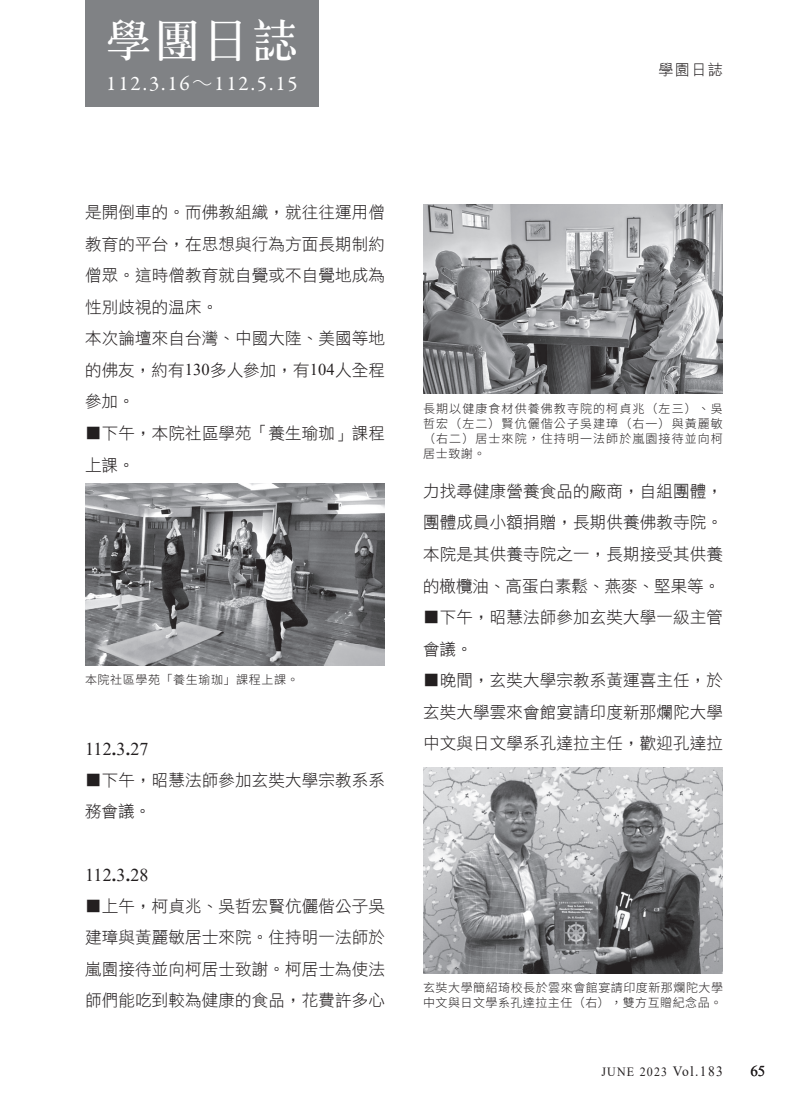
<style>
.page{position:relative;width:808px;height:1106px;background:#fff}
.page>*{position:absolute;margin:0;border:0;box-sizing:border-box;transform-origin:0 0}
.t1{font:45px "Stdsung EG Bold Big 5";color:#fff}
.t2{font:21px "Garamond Premr Pro";letter-spacing:.095em;color:#fff}
.t3{font:18px "Times New Roman";letter-spacing:.01em;color:#231f20}
.t4{font:16.5px/31.5px "DF Hei Lt HKP BF";letter-spacing:.01em;color:#231f20}
.t5{font:15px "DF Hei Lt HK BF";color:#231f20}
.t6{font:15px "Times New Roman";color:#231f20}
.t7{font:12.6px "Times New Roman";letter-spacing:.1em;color:#231f20;scale:.95 1}
.t8{font:300 12px/15px "Noto Sans CJ Ktc";letter-spacing:.05em;color:#231f20}
.s1{font-family:"DF Hei Lt HK BF"}
.s2{font-family:"Times New Roman"}
.s3{font-weight:700}
.s4{font-size:14.1px}
</style>
<div class="page">
<img style="left:85px;top:483px;width:300px;height:182px">
<img style="left:423px;top:204px;width:300px;height:189px">
<img style="left:423px;top:767px;width:300px;height:207px">
<div style="left:85px;top:0;width:234px;height:106px;background:#808285"></div>
<h1 class="t1" style="left:106px;top:17px;width:193px">學團日誌</h1>
<p class="t2" style="left:106px;top:70px;width:193px">112.3.16<span class="s1">～</span>112.5.15</p>
<p class="t5" style="left:658px;top:62px;width:66px">學園日誌</p>
<p class="t4" style="left:85px;top:197px;width:301px">是開倒車的。而佛教組織，就往往運用僧教育的平台，在思想與行為方面長期制約僧眾。這時僧教育就自覺或不自覺地成為性別歧視的溫床。<br>本次論壇來自台灣、中國大陸、美國等地的佛友，約有<span class="s2">130</span>多人參加，有<span class="s2">104</span>人全程參加。</p>
<p class="t4" style="left:85px;top:417px;width:301px">■下午，本院社區學苑「養生瑜珈」課程上課。</p>
<p class="t8" style="left:85px;top:672px;width:215px">本院社區學苑「養生瑜珈」課程上課。</p>
<p class="t3" style="left:85px;top:736px;width:65px">112<span class="s3">.</span>3<span class="s3">.</span>27</p>
<p class="t4" style="left:85px;top:764px;width:301px">■下午，昭慧法師參加玄奘大學宗教系系務會議。</p>
<p class="t3" style="left:85px;top:862px;width:65px">112<span class="s3">.</span>3<span class="s3">.</span>28</p>
<p class="t4" style="left:85px;top:890px;width:301px;text-align:justify">■上午，柯貞兆、吳哲宏賢伉儷偕公子吳建璋與黃麗敏居士來院。住持明一法師於嵐園接待並向柯居士致謝。柯居士為使法師們能吃到較為健康的食品，花費許多心</p>
<p class="t8" style="left:423px;top:401px;width:301px;text-align:justify">長期以健康食材供養佛教寺院的柯貞兆（左三）、吳哲宏（左二）賢伉儷偕公子吳建璋（右一）與黃麗敏（右二）居士來院，住持明一法師於嵐園接待並向柯居士致謝。</p>
<p class="t4" style="left:423px;top:475px;width:301px;text-align:justify">力找尋健康營養食品的廠商，自組團體，團體成員小額捐贈，長期供養佛教寺院。本院是其供養寺院之一，長期接受其供養的橄欖油、高蛋白素鬆、燕麥、堅果等。</p>
<p class="t4" style="left:423px;top:601px;width:301px">■下午，昭慧法師參加玄奘大學一級主管會議。</p>
<p class="t4" style="left:423px;top:664px;width:301px;text-align:justify">■晚間，玄奘大學宗教系黃運喜主任，於玄奘大學雲來會館宴請印度新那爛陀大學中文與日文學系孔達拉主任，歡迎孔達拉</p>
<p class="t8" style="left:423px;top:980px;width:301px">玄奘大學簡紹琦校長於雲來會館宴請印度新那爛陀大學中文與日文學系孔達拉主任（右），雙方互贈紀念品。</p>
<p class="t7" style="left:601px;top:1063px;width:129px">JUNE 2023 <span class="s4">Vol.183</span></p>
<p class="t6" style="left:750px;top:1060px;width:16px">65</p>
</div>
